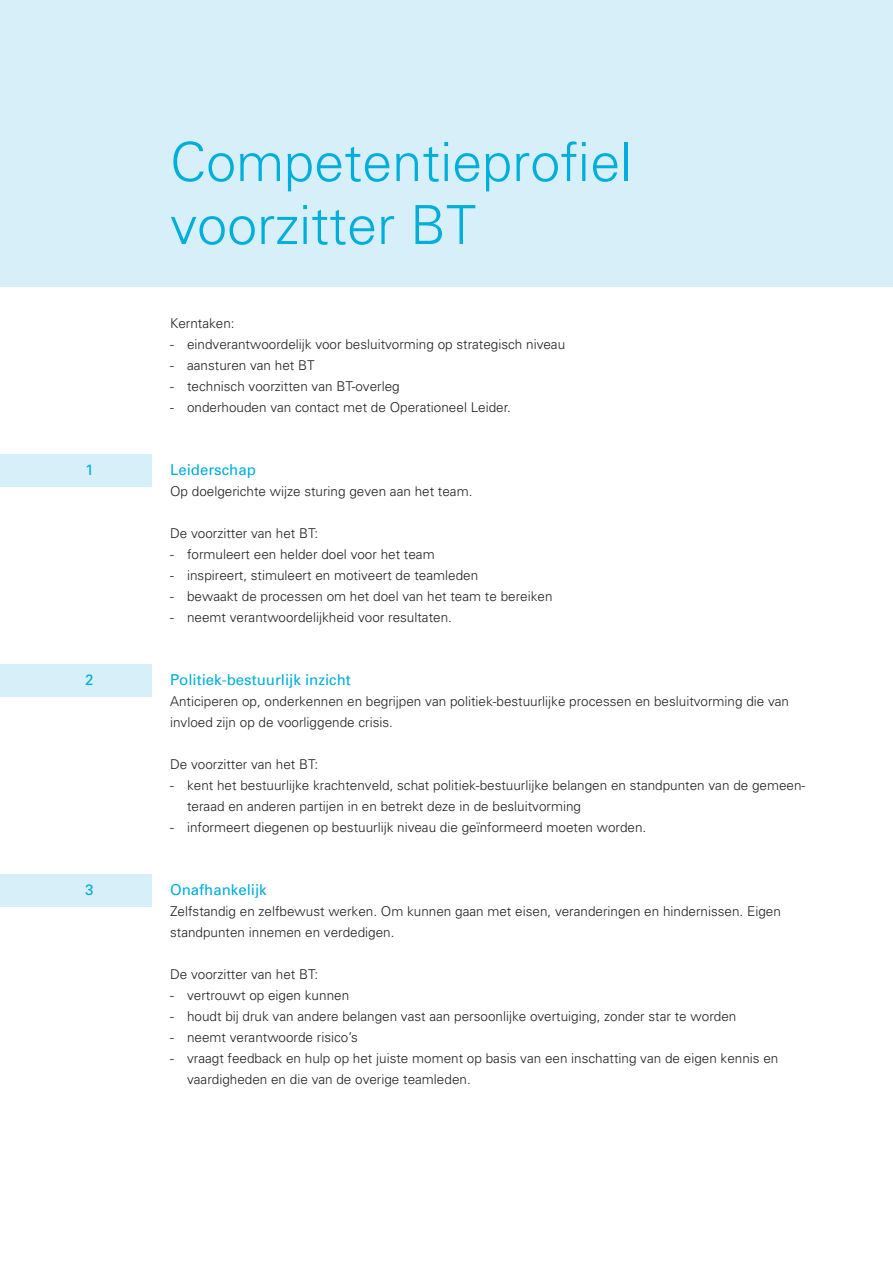
<style>
.page{position:relative;width:893px;height:1263px;background:#fff}
.page>*{position:absolute;margin:0;border:0;box-sizing:border-box;transform-origin:0 0}
.t1{font:300 54px/63px "Univers";color:#00aedc}
.t2{font:15px "Univers";color:#00aedc}
.t3{font:300 13.5px/21px "Univers";color:#231f20}
</style>
<div class="page">
<div style="left:0;top:664px;width:151px;height:32px;background:#d6eff8"></div>
<div style="left:0;top:874px;width:151px;height:32px;background:#d6eff8"></div>
<div style="left:0;top:454px;width:151px;height:32px;background:#d6eff8"></div>
<div style="left:0;top:0;width:893px;height:286px;background:#d6eff8"></div>
<h1 class="t1" style="left:170px;top:129px;width:464px">Competentieprofiel voorzitter BT</h1>
<p class="t3" style="left:170px;top:312px;width:66px">Kerntaken:</p>
<p class="t3" style="left:170px;top:333px;width:397px">- eindverantwoordelijk voor besluitvorming op strategisch niveau</p>
<p class="t3" style="left:170px;top:354px;width:146px">- aansturen van het BT</p>
<p class="t3" style="left:170px;top:375px;width:231px">- technisch voorzitten van BT-overleg</p>
<p class="t3" style="left:170px;top:396px;width:342px">- onderhouden van contact met de Operationeel Leider.</p>
<p class="t2" style="left:85px;top:460px;width:10px">1</p>
<p class="t2" style="left:170px;top:460px;width:87px">Leiderschap</p>
<p class="t3" style="left:170px;top:480px;width:304px">Op doelgerichte wijze sturing geven aan het team.</p>
<p class="t3" style="left:170px;top:522px;width:150px">De voorzitter van het BT:</p>
<p class="t3" style="left:170px;top:543px;width:266px">- formuleert een helder doel voor het team</p>
<p class="t3" style="left:170px;top:564px;width:310px">- inspireert, stimuleert en motiveert de teamleden</p>
<p class="t3" style="left:170px;top:585px;width:384px">- bewaakt de processen om het doel van het team te bereiken</p>
<p class="t3" style="left:170px;top:606px;width:283px">- neemt verantwoordelijkheid voor resultaten.</p>
<p class="t2" style="left:85px;top:670px;width:10px">2</p>
<p class="t2" style="left:170px;top:670px;width:182px">Politiek-bestuurlijk inzicht</p>
<p class="t3" style="left:170px;top:690px;width:621px">Anticiperen op, onderkennen en begrijpen van politiek-bestuurlijke processen en besluitvorming die van invloed zijn op de voorliggende crisis.</p>
<p class="t3" style="left:170px;top:753px;width:150px">De voorzitter van het BT:</p>
<p class="t3" style="left:187px;top:774px;width:620px;text-indent:-17px">- kent het bestuurlijke krachtenveld, schat politiek-bestuurlijke belangen en standpunten van de gemeen&shy;teraad en anderen partijen in en betrekt deze in de besluitvorming</p>
<p class="t3" style="left:170px;top:816px;width:478px">- informeert diegenen op bestuurlijk niveau die geïnformeerd moeten worden.</p>
<p class="t2" style="left:85px;top:880px;width:10px">3</p>
<p class="t2" style="left:170px;top:880px;width:98px">Onafhankelijk</p>
<p class="t3" style="left:170px;top:900px;width:612px">Zelfstandig en zelfbewust werken. Om kunnen gaan met eisen, veranderingen en hindernissen. Eigen standpunten innemen en verdedigen.</p>
<p class="t3" style="left:170px;top:963px;width:150px">De voorzitter van het BT:</p>
<p class="t3" style="left:170px;top:984px;width:181px">- vertrouwt op eigen kunnen</p>
<p class="t3" style="left:170px;top:1005px;width:568px">- houdt bij druk van andere belangen vast aan persoonlijke overtuiging, zonder star te worden</p>
<p class="t3" style="left:170px;top:1026px;width:189px">- neemt verantwoorde risico’s</p>
<p class="t3" style="left:187px;top:1047px;width:593px;text-indent:-17px">- vraagt feedback en hulp op het juiste moment op basis van een inschatting van de eigen kennis en vaardigheden en die van de overige teamleden.</p>
</div>
